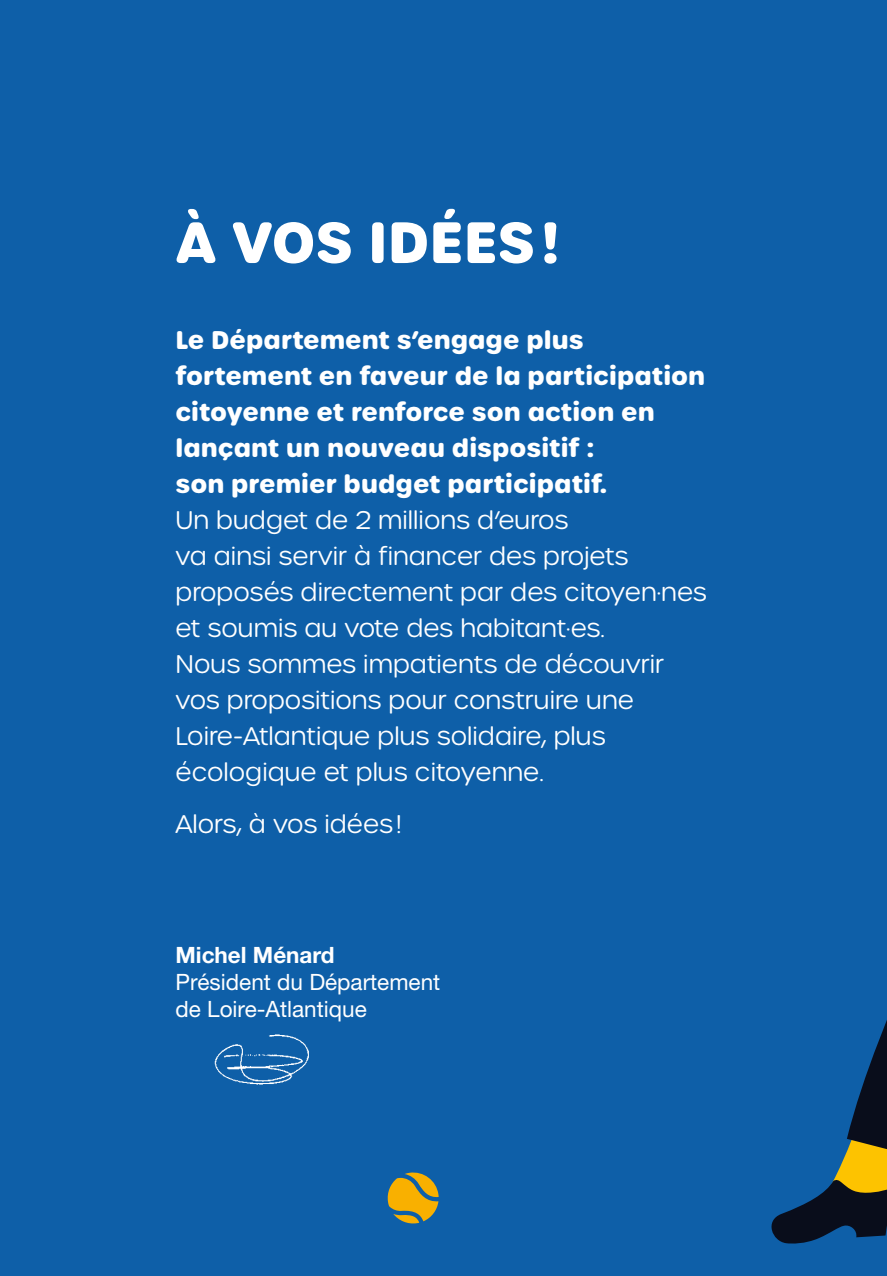
<style>
.page{position:relative;width:887px;height:1276px;background:#0e5fa8}
.page>*{position:absolute;margin:0;border:0;box-sizing:border-box;transform-origin:0 0}
.t1{font:700 56.25px "Urbane Rounded";color:#fff}
.t2{font:300 24.75px/36px "Urbane Rounded";color:#fff}
.t3{font:700 24.75px/36px "Urbane Rounded";color:#fff}
.t4{font:22.5px/27px "Helvetica Neue LT";color:#fff}
.t5{font:700 22.5px "Helvetica Neue LT";color:#fff}
</style>
<div class="page">
<svg style="left:771px;top:1210px;width:29px;height:34px"></svg>
<svg style="left:790px;top:1020px;width:97px;height:223px"></svg>
<svg style="left:387px;top:1172px;width:51px;height:52px"></svg>
<img style="left:214px;top:1034px;width:95px;height:51px">
<h1 class="t1" style="left:175px;top:204px;width:385px">À VOS IDÉES!</h1>
<p class="t3" style="left:175px;top:322px;width:531px">Le Département s’engage plus fortement en faveur de la participation citoyenne et renforce son action en lançant un nouveau dispositif :<br>son premier budget participatif.</p>
<p class="t2" style="left:175px;top:502px;width:533px">Un budget de 2 millions d’euros<br>va ainsi servir à financer des projets proposés directement par des citoyen·nes et soumis au vote des habitant·es.<br>Nous sommes impatients de découvrir vos propositions pour construire une Loire-Atlantique plus solidaire, plus écologique et plus citoyenne.</p>
<p class="t2" style="left:175px;top:805px;width:228px">Alors, à vos idées!</p>
<p class="t5" style="left:175px;top:941px;width:161px">Michel Ménard</p>
<p class="t4" style="left:175px;top:968px;width:266px">Président du Département de Loire-Atlantique</p>
</div>
